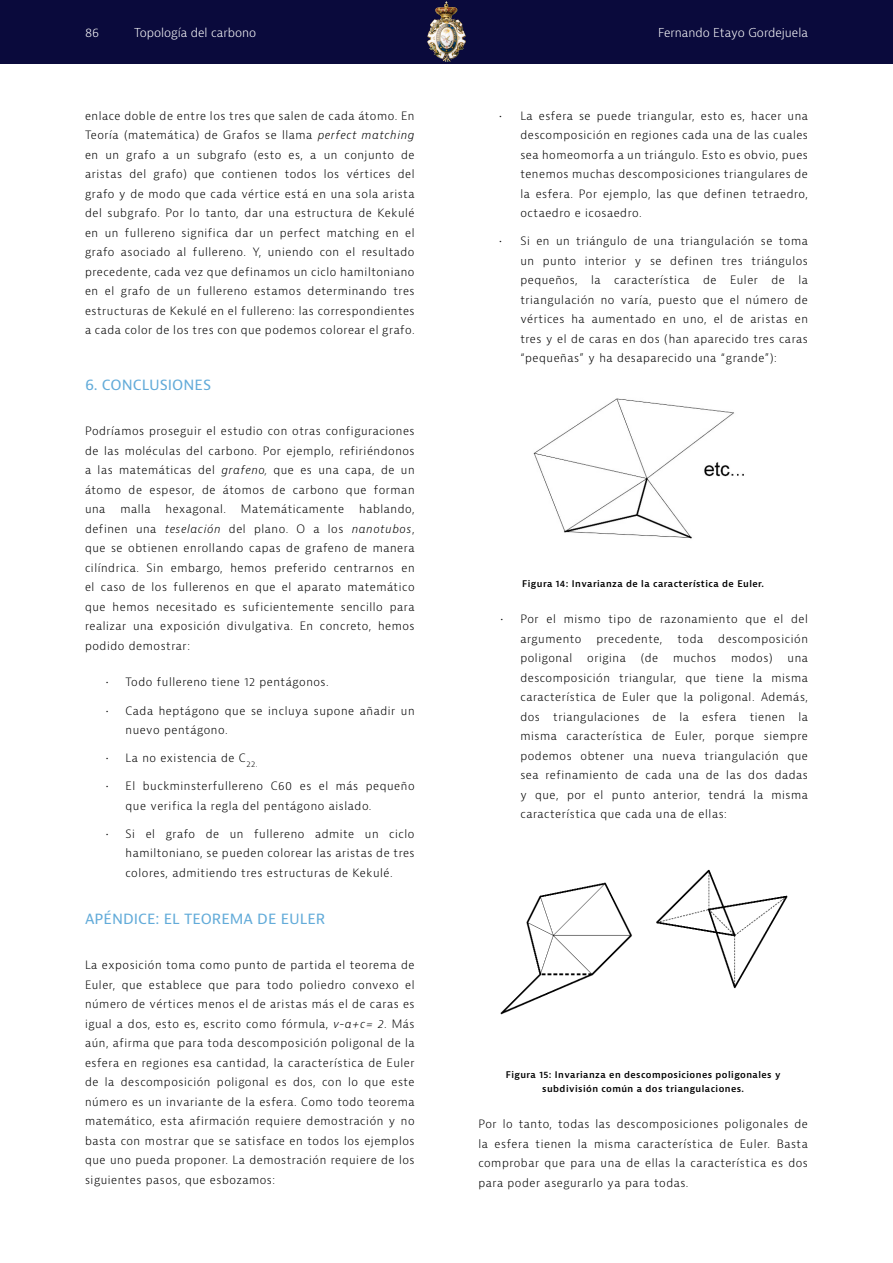
<style>
.page{position:relative;width:893px;height:1263px;background:#fff}
.page>*{position:absolute;margin:0;border:0;box-sizing:border-box;transform-origin:0 0}
.Subtítulos_Artículo{font:15px "Bernina Sans";color:#62abd9}
.t1{font:300 12px "Bernina Sans";color:#fff}
.Body_Artículo_negro{font:300 11.25px/19.5px "Bernina Sans";letter-spacing:.05em;color:#000;text-align:justify}
.Image_Footnote{font:600 9px/13.5px "Bernina Sans";letter-spacing:.05em;color:#000;text-align:center}
.s1{font-style:italic}
</style>
<div class="page">
<div style="left:0;top:0;width:893px;height:64px;background:#0a0a3c"></div>
<img style="left:427px;top:2px;width:38px;height:60px">
<img style="left:533px;top:398px;width:211px;height:141px">
<img style="left:500px;top:869px;width:288px;height:146px">
<p class="t1" style="left:85px;top:24px;width:16px">86</p>
<p class="t1" style="left:134px;top:24px;width:123px">Topología del carbono</p>
<p class="t1" style="left:658px;top:24px;width:151px">Fernando Etayo Gordejuela</p>
<p class="Body_Artículo_negro" style="left:85px;top:106px;width:331px">enlace doble de entre los tres que salen de cada átomo. En Teoría (matemática) de Grafos se llama <span class="s1">perfect matching </span>en un grafo a un subgrafo (esto es, a un conjunto de aristas del grafo) que contienen todos los vértices del grafo y de modo que cada vértice está en una sola arista del subgrafo. Por lo tanto, dar una estructura de Kekulé en un fullereno significa dar un perfect matching en el grafo asociado al fullereno. Y, uniendo con el resultado precedente, cada vez que definamos un ciclo hamiltoniano en el grafo de un fullereno estamos determinando tres estructuras de Kekulé en el fullereno: las correspondientes a cada color de los tres con que podemos colorear el grafo.</p>
<p class="Subtítulos_Artículo" style="left:85px;top:375px;width:128px">6. CONCLUSIONES</p>
<p class="Body_Artículo_negro" style="left:85px;top:422px;width:331px">Podríamos proseguir el estudio con otras configuraciones de las moléculas del carbono. Por ejemplo, refiriéndonos a las matemáticas del <span class="s1">grafeno,</span> que es una capa, de un átomo de espesor, de átomos de carbono que forman una</p>
<p class="Body_Artículo_negro" style="left:85px;top:500px;width:331px;text-indent:274px">hablando, definen una <span class="s1">teselación</span> del plano. O a los <span class="s1">nanotubos</span>, que se obtienen enrollando capas de grafeno de manera cilíndrica. Sin embargo, hemos preferido centrarnos en el caso de los fullerenos en que el aparato matemático que hemos necesitado es suficientemente sencillo para realizar una exposición divulgativa. En concreto, hemos podido demostrar:</p>
<p class="Body_Artículo_negro" style="left:106px;top:673px;width:224px">• Todo fullereno tiene 12 pentágonos.</p>
<p class="Body_Artículo_negro" style="left:126px;top:701px;width:290px;text-indent:-20px">• Cada heptágono que se incluya supone añadir un nuevo pentágono.</p>
<p class="Body_Artículo_negro" style="left:106px;top:748px;width:153px">• La no existencia de C<sub>22.</sub></p>
<p class="Body_Artículo_negro" style="left:126px;top:776px;width:291px;text-indent:-20px">• El buckminsterfullereno C60 es el más pequeño que verifica la regla del pentágono aislado.</p>
<p class="Body_Artículo_negro" style="left:126px;top:824px;width:291px;text-indent:-20px">• Si el grafo de un fullereno admite un ciclo hamiltoniano, se pueden colorear las aristas de tres colores, admitiendo tres estructuras de Kekulé.</p>
<p class="Subtítulos_Artículo" style="left:85px;top:909px;width:242px">APÉNDICE: EL TEOREMA DE EULER</p>
<p class="Body_Artículo_negro" style="left:85px;top:956px;width:331px">La exposición toma como punto de partida el teorema de Euler, que establece que para todo poliedro convexo el número de vértices menos el de aristas más el de caras es igual a dos, esto es, escrito como fórmula, <span class="s1">v-a+c= 2</span>. Más aún, afirma que para toda descomposición poligonal de la esfera en regiones esa cantidad, la característica de Euler de la descomposición poligonal es dos, con lo que este número es un invariante de la esfera. Como todo teorema matemático, esta afirmación requiere demostración y no basta con mostrar que se satisface en todos los ejemplos que uno pueda proponer. La demostración requiere de los siguientes pasos, que esbozamos:</p>
<p class="Body_Artículo_negro" style="left:120px;top:500px;width:32px">malla</p>
<p class="Body_Artículo_negro" style="left:166px;top:500px;width:62px">hexagonal.</p>
<p class="Body_Artículo_negro" style="left:241px;top:500px;width:105px">Matemáticamente</p>
<p class="Body_Artículo_negro" style="left:520px;top:106px;width:289px;text-indent:-21px">• La esfera se puede triangular, esto es, hacer una descomposición en regiones cada una de las cuales sea homeomorfa a un triángulo. Esto es obvio, pues tenemos muchas descomposiciones triangulares de la esfera. Por ejemplo, las que definen tetraedro, octaedro e icosaedro.</p>
<p class="Body_Artículo_negro" style="left:520px;top:231px;width:289px;text-indent:-21px">• Si en un triángulo de una triangulación se toma un punto interior y se definen tres triángulos pequeños, la característica de Euler de la triangulación no varía, puesto que el número de vértices ha aumentado en uno, el de aristas en tres y el de caras en dos (han aparecido tres caras “pequeñas” y ha desaparecido una “grande”):</p>
<p class="Image_Footnote" style="left:522px;top:577px;width:243px">Figura 14: Invarianza de la característica de Euler.</p>
<p class="Body_Artículo_negro" style="left:520px;top:609px;width:289px;text-indent:-20px">• Por el mismo tipo de razonamiento que el del argumento</p>
<p class="Body_Artículo_negro" style="left:596px;top:629px;width:67px">precedente,</p>
<p class="Body_Artículo_negro" style="left:677px;top:629px;width:27px">toda</p>
<p class="Body_Artículo_negro" style="left:718px;top:629px;width:91px">descomposición</p>
<p class="Body_Artículo_negro" style="left:520px;top:648px;width:53px">poligonal</p>
<p class="Body_Artículo_negro" style="left:587px;top:648px;width:40px">origina</p>
<p class="Body_Artículo_negro" style="left:641px;top:648px;width:19px">(de</p>
<p class="Body_Artículo_negro" style="left:673px;top:648px;width:45px">muchos</p>
<p class="Body_Artículo_negro" style="left:731px;top:648px;width:43px">modos)</p>
<p class="Body_Artículo_negro" style="left:520px;top:648px;width:289px;text-indent:267px">una descomposición triangular, que tiene la misma característica de Euler que la poligonal. Además, dos triangulaciones de la esfera tienen la misma característica de Euler, porque siempre podemos obtener una nueva triangulación que sea refinamiento de cada una de las dos dadas y que, por el punto anterior, tendrá la misma característica que cada una de ellas:</p>
<p class="Image_Footnote" style="left:506px;top:1068px;width:276px">Figura 15: Invarianza en descomposiciones poligonales y subdivisión común a dos triangulaciones.</p>
<p class="Body_Artículo_negro" style="left:478px;top:1115px;width:331px">Por lo tanto, todas las descomposiciones poligonales de la esfera tienen la misma característica de Euler. Basta comprobar que para una de ellas la característica es dos para poder asegurarlo ya para todas.</p>
</div>
